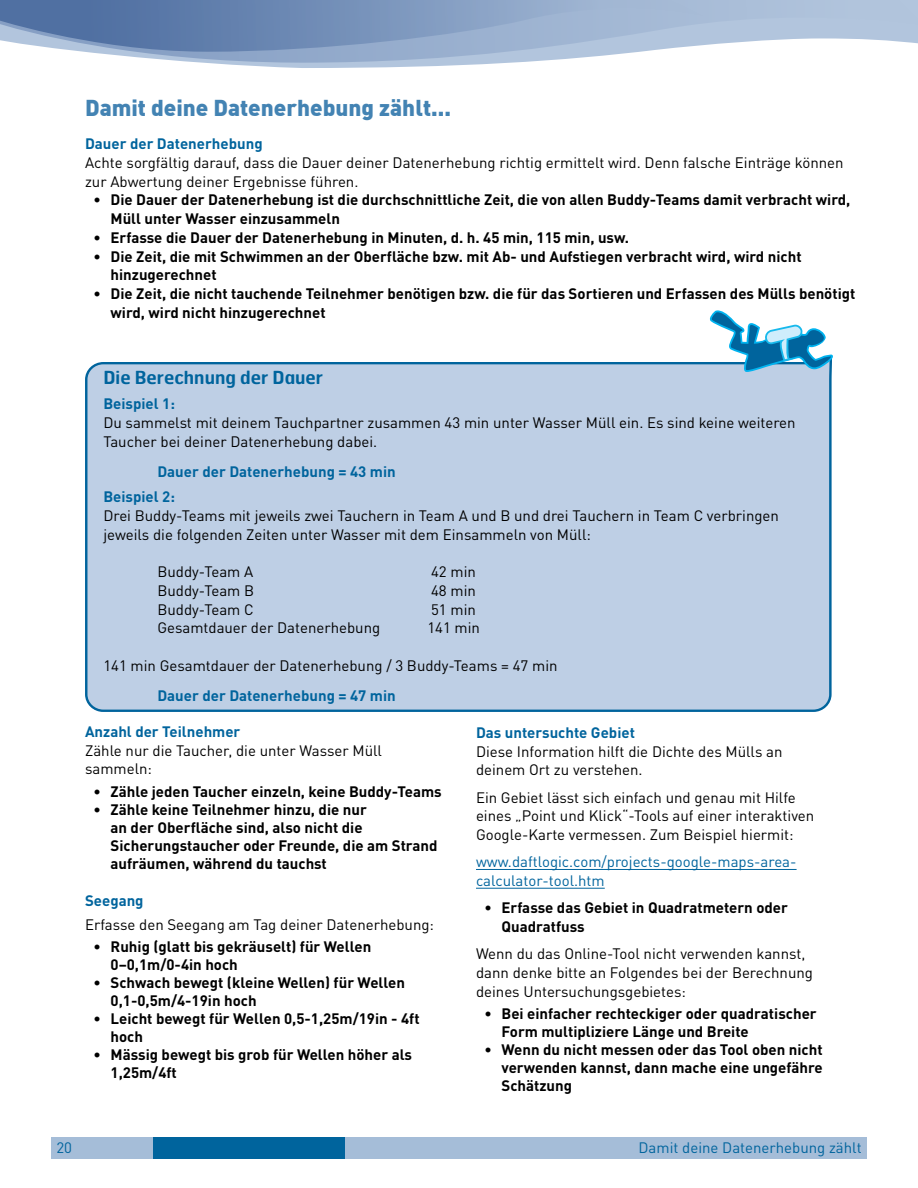
<style>
.page{position:relative;width:918px;height:1188px;background:#fff}
.page>*{position:absolute;margin:0;border:0;box-sizing:border-box;transform-origin:0 0}
.t1{font:900 22.5px "DIN Offc";color:#4383b3}
.t2{font:600 18px "Hermes FB";color:#00649d}
.t3{font:700 15px/18px "DINOT";color:#000}
.t4{font:15px/18.8px "DINOT";color:#000}
.t5{font:700 15px/25.5px "DINOT";color:#00649d}
.t6{font:15px/18.8px "DINOT";color:#00649d}
</style>
<div class="page">
<div style="left:51px;top:1137px;width:816px;height:21px;background:#a5bdd8"></div>
<div style="left:153px;top:1137px;width:191px;height:21px;background:#00649d"></div>
<svg style="left:223px;top:64px;width:261px;height:4px"></svg>
<svg style="left:87px;top:0;width:831px;height:64px;fill:#b2c5dd"></svg>
<svg style="left:0;top:0;width:709px;height:52px;background:#829bc0"></svg>
<div style="left:85px;top:362px;width:747px;height:350px;background:#becfe5"></div>
<svg style="left:709px;top:310px;width:124px;height:63px"></svg>
<hr style="left:476px;top:869px;width:321px;height:1px;background:#00649d">
<hr style="left:476px;top:888px;width:129px;height:1px;background:#00649d">
<h1 class="t1" style="left:85px;top:93px;width:367px">Damit deine Datenerhebung zählt...</h1>
<p class="t5" style="left:85px;top:130px;width:179px">Dauer der Datenerhebung</p>
<p class="t4" style="left:85px;top:153px;width:760px">Achte sorgfältig darauf, dass die Dauer deiner Datenerhebung richtig ermittelt wird. Denn falsche Einträge können zur Abwertung deiner Ergebnisse führen.</p>
<p class="t3" style="left:111px;top:190px;width:741px;line-height:18.8px;text-indent:-17px">• Die Dauer der Datenerhebung ist die durchschnittliche Zeit, die von allen Buddy-Teams damit verbracht wird,<br>Müll unter Wasser einzusammeln</p>
<p class="t3" style="left:94px;top:228px;width:537px">• Erfasse die Dauer der Datenerhebung in Minuten, d. h. 45 min, 115 min, usw.</p>
<p class="t3" style="left:111px;top:246px;width:693px;line-height:18.8px;text-indent:-17px">• Die Zeit, die mit Schwimmen an der Oberfläche bzw. mit Ab- und Aufstiegen verbracht wird, wird nicht hinzugerechnet</p>
<p class="t3" style="left:111px;top:284px;width:746px;line-height:18.8px;text-indent:-17px">• Die Zeit, die nicht tauchende Teilnehmer benötigen bzw. die für das Sortieren und Erfassen des Mülls benötigt wird, wird nicht hinzugerechnet</p>
<p class="t2" style="left:103px;top:365px;width:221px">Die Berechnung der Dauer</p>
<p class="t5" style="left:103px;top:391px;width:73px">Beispiel 1:</p>
<p class="t4" style="left:103px;top:413px;width:694px">Du sammelst mit deinem Tauchpartner zusammen 43 min unter Wasser Müll ein. Es sind keine weiteren<br>Taucher bei deiner Datenerhebung dabei.</p>
<p class="t5" style="left:103px;top:458px;width:294px;text-indent:54px">Dauer der Datenerhebung = 43 min<br>Beispiel 2:</p>
<p class="t4" style="left:103px;top:506px;width:677px">Drei Buddy-Teams mit jeweils zwei Tauchern in Team A und B und drei Tauchern in Team C verbringen jeweils die folgenden Zeiten unter Wasser mit dem Einsammeln von Müll:</p>
<p class="t4" style="left:157px;top:562px;width:97px">Buddy-Team A</p>
<p class="t4" style="left:431px;top:562px;width:46px">42 min</p>
<p class="t4" style="left:157px;top:581px;width:98px">Buddy-Team B</p>
<p class="t4" style="left:431px;top:581px;width:46px">48 min</p>
<p class="t4" style="left:157px;top:600px;width:98px">Buddy-Team C</p>
<p class="t4" style="left:431px;top:600px;width:46px">51 min</p>
<p class="t4" style="left:157px;top:618px;width:224px">Gesamtdauer der Datenerhebung</p>
<p class="t4" style="left:427px;top:618px;width:54px">141 min</p>
<p class="t4" style="left:103px;top:656px;width:456px">141 min Gesamtdauer der Datenerhebung / 3 Buddy-Teams = 47 min</p>
<p class="t5" style="left:157px;top:682px;width:240px">Dauer der Datenerhebung = 47 min</p>
<p class="t5" style="left:476px;top:719px;width:160px">Das untersuchte Gebiet</p>
<p class="t4" style="left:476px;top:742px;width:308px">Diese Information hilft die Dichte des Mülls an deinem Ort zu verstehen.</p>
<p class="t4" style="left:476px;top:788px;width:340px">Ein Gebiet lässt sich einfach und genau mit Hilfe eines „Point und Klick“-Tools auf einer interaktiven<br>Google-Karte vermessen. Zum Beispiel hiermit:</p>
<p class="t6" style="left:476px;top:852px;width:322px">www.daftlogic.com/projects-google-maps-area&shy;calculator-tool.htm</p>
<p class="t3" style="left:502px;top:898px;width:288px;line-height:18.8px;text-indent:-17px">• Erfasse das Gebiet in Quadratmetern oder<br>Quadratfuss</p>
<p class="t4" style="left:476px;top:944px;width:339px">Wenn du das Online-Tool nicht verwenden kannst, dann denke bitte an Folgendes bei der Berechnung deines Untersuchungsgebietes:</p>
<p class="t3" style="left:502px;top:1004px;width:317px;text-indent:-17px">• Bei einfacher rechteckiger oder quadratischer<br>Form multipliziere Länge und Breite</p>
<p class="t3" style="left:502px;top:1040px;width:323px;text-align:justify;text-indent:-17px">• Wenn du nicht messen oder das Tool oben nicht verwenden kannst, dann mache eine ungefähre Schätzung</p>
<p class="t5" style="left:85px;top:718px;width:157px">Anzahl der Teilnehmer</p>
<p class="t4" style="left:85px;top:741px;width:298px">Zähle nur die Taucher, die unter Wasser Müll sammeln:</p>
<p class="t3" style="left:94px;top:782px;width:350px">• Zähle jeden Taucher einzeln, keine Buddy-Teams</p>
<p class="t3" style="left:111px;top:800px;width:329px;text-indent:-17px">• Zähle keine Teilnehmer hinzu, die nur<br>an der Oberfläche sind, also nicht die Sicherungstaucher oder Freunde, die am Strand aufräumen, während du tauchst</p>
<p class="t5" style="left:85px;top:887px;width:60px">Seegang</p>
<p class="t4" style="left:85px;top:915px;width:351px">Erfasse den Seegang am Tag deiner Datenerhebung:</p>
<p class="t3" style="left:111px;top:937px;width:262px;text-indent:-17px">• Ruhig (glatt bis gekräuselt) für Wellen<br>0–0,1m/0-4in hoch</p>
<p class="t3" style="left:111px;top:973px;width:296px;text-indent:-17px">• Schwach bewegt (kleine Wellen) für Wellen<br>0,1-0,5m/4-19in hoch</p>
<p class="t3" style="left:111px;top:1009px;width:311px;text-indent:-17px">• Leicht bewegt für Wellen 0,5-1,25m/19in - 4ft hoch</p>
<p class="t3" style="left:111px;top:1045px;width:303px;text-indent:-17px">• Mässig bewegt bis grob für Wellen höher als<br>1,25m/4ft</p>
<p class="t6" style="left:56px;top:1138px;width:17px">20</p>
<p class="t6" style="left:639px;top:1138px;width:225px">Damit deine Datenerhebung zählt</p>
</div>
